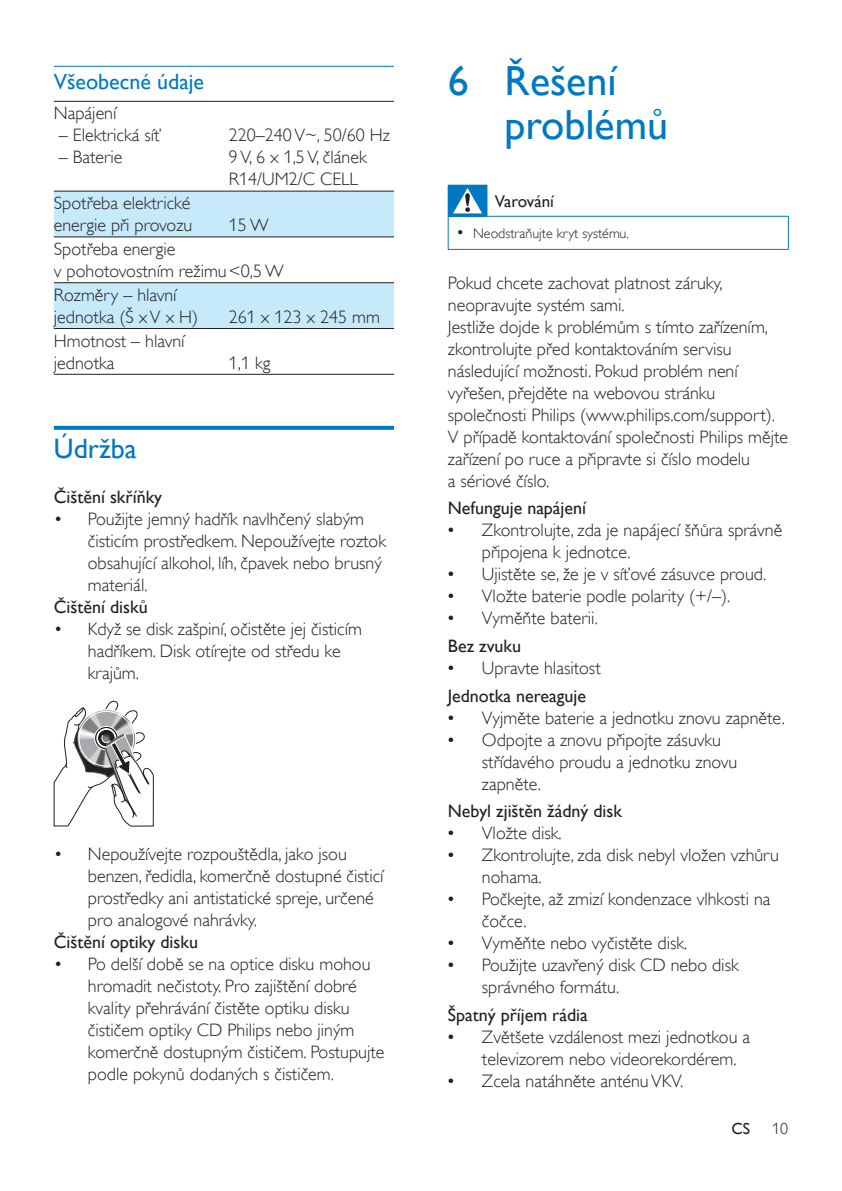
<style>
.page{position:relative;width:842px;height:1191px;background:#fff}
.page>*{position:absolute;margin:0;border:0;box-sizing:border-box;transform-origin:0 0}
.t1{font:42px/44px "Gill Sans Alt One WGL";color:#0079c2}
.t2{font:28px "Gill Sans Alt One WGL";color:#0079c2}
.t3{font:22px "Gill Sans Alt One WGL";color:#0079c2}
.t4{font:18px/22px "Gill Sans Alt One WGL Light";color:#231f20}
.t5{font:18px "Gill Sans Alt One WGL";color:#231f20}
.t6{font:17px "Gill Sans Alt One WGL";color:#231f20}
.t7{font:16px "Gill Sans Alt One WGL";color:#231f20}
.t8{font:16px "Gill Sans Alt One WGL Light";color:#231f20}
.t9{font:14px "Gill Sans Alt One WGL Light";color:#231f20}
.s1{font-size:17px}
.s2{font-family:"Gill Sans Alt One WGL"}
</style>
<div class="page">
<hr style="left:54px;top:66px;width:340px;height:1px;background:#0079c2">
<svg style="left:54px;top:426px;width:340px;height:4px"></svg>
<svg style="left:54px;top:192px;width:340px;height:136px;fill:#c6eafa"></svg>
<hr style="left:54px;top:101px;width:175px;height:1px;background:#231f20">
<hr style="left:229px;top:101px;width:165px;height:1px;background:#231f20">
<hr style="left:54px;top:191px;width:175px;height:1px;background:#231f20">
<hr style="left:229px;top:191px;width:165px;height:1px;background:#231f20">
<hr style="left:54px;top:236px;width:175px;height:1px;background:#231f20">
<hr style="left:229px;top:236px;width:165px;height:1px;background:#231f20">
<hr style="left:54px;top:282px;width:175px;height:1px;background:#231f20">
<hr style="left:229px;top:282px;width:165px;height:1px;background:#231f20">
<hr style="left:54px;top:328px;width:175px;height:1px;background:#231f20">
<hr style="left:229px;top:328px;width:165px;height:1px;background:#231f20">
<hr style="left:54px;top:374px;width:175px;height:1px;background:#231f20">
<hr style="left:229px;top:374px;width:165px;height:1px;background:#231f20">
<svg style="left:54px;top:701px;width:100px;height:125px"></svg>
<div style="left:448px;top:185px;width:39px;height:31px;background:#0079c2"></div>
<hr style="left:448px;top:216px;width:1px;height:33px;background:#0079c2">
<hr style="left:788px;top:216px;width:1px;height:33px;background:#0079c2">
<hr style="left:448px;top:249px;width:39px;height:1px;background:#0079c2">
<hr style="left:487px;top:249px;width:302px;height:1px;background:#0079c2">
<hr style="left:487px;top:185px;width:1px;height:31px;background:#0079c2">
<hr style="left:487px;top:216px;width:302px;height:1px;background:#0079c2">
<svg style="left:453px;top:188px;width:29px;height:25px"></svg>
<p class="t3" style="left:54px;top:67px;width:152px">Všeobecné údaje</p>
<p class="t4" style="left:54px;top:102px;width:64px">Napájení</p>
<p class="t4" style="left:59px;top:124px;width:104px">– Elektrická síť</p>
<p class="t4" style="left:59px;top:146px;width:65px">– Baterie</p>
<p class="t4" style="left:229px;top:124px;width:162px">220–240V~, 50/60 Hz<br>9V, 6 x 1,5V, článek<br>R14/UM2/C CELL</p>
<p class="t4" style="left:54px;top:192px;width:140px">Spotřeba elektrické energie při provozu</p>
<p class="t4" style="left:229px;top:214px;width:41px">15W</p>
<p class="t4" style="left:54px;top:238px;width:231px">Spotřeba energie<br>v pohotovostním režimu&lt;0,5 W</p>
<p class="t4" style="left:54px;top:284px;width:146px">Rozměry – hlavní jednotka (Š xV x H)</p>
<p class="t4" style="left:229px;top:306px;width:153px">261 x 123 x 245 mm</p>
<p class="t4" style="left:54px;top:330px;width:132px">Hmotnost – hlavní jednotka</p>
<p class="t4" style="left:229px;top:352px;width:43px">1,1 kg</p>
<h2 class="t2" style="left:54px;top:429px;width:84px">Údržba</h2>
<p class="t5" style="left:54px;top:484px;width:110px">Čištění skříňky</p>
<p class="t4" style="left:88px;top:508px;width:300px;text-indent:-34px">• Použijte jemný hadřík navlhčený slabým čisticím prostředkem. Nepoužívejte roztok obsahující alkohol, líh, čpavek nebo brusný materiál.</p>
<p class="t5" style="left:54px;top:594px;width:95px">Čištění disků</p>
<p class="t4" style="left:88px;top:618px;width:276px;text-indent:-34px">• Když se disk zašpiní, očistěte jej čisticím hadříkem. Disk otírejte od středu ke krajům.</p>
<p class="t4" style="left:88px;top:842px;width:297px;text-indent:-34px">• Nepoužívejte rozpouštědla, jako jsou benzen, ředidla, komerčně dostupné čisticí prostředky ani antistatické spreje, určené pro analogové nahrávky.</p>
<p class="t5" style="left:54px;top:929px;width:146px">Čištění optiky disku</p>
<p class="t4" style="left:88px;top:952px;width:298px;text-indent:-34px">• Po delší době se na optice disku mohou hromadit nečistoty. Pro zajištění dobré kvality přehrávání čistěte optiku disku čističem optiky CD Philips nebo jiným komerčně dostupným čističem. Postupujte podle pokynů dodaných s čističem.</p>
<h1 class="t1" style="left:505px;top:58px;width:165px;text-indent:-57px">6 Řešení problémů</h1>
<p class="t6" style="left:495px;top:189px;width:60px">Varování</p>
<p class="t9" style="left:456px;top:224px;width:174px"><span class="s1">•</span> Neodstraňujte kryt systému.</p>
<p class="t4" style="left:448px;top:272px;width:342px">Pokud chcete zachovat platnost záruky, neopravujte systém sami.<br>Jestliže dojde k problémům s tímto zařízením, zkontrolujte před kontaktováním servisu následující možnosti. Pokud problém není vyřešen, přejděte na webovou stránku společnosti Philips (www.philips.com/support).<br>V případě kontaktování společnosti Philips mějte zařízení po ruce a připravte si číslo modelu<br>a sériové číslo.</p>
<p class="t5" style="left:448px;top:496px;width:140px">Nefunguje napájení</p>
<p class="t4" style="left:482px;top:519px;width:302px;text-indent:-34px"><span class="s2">•</span> Zkontrolujte, zda je napájecí šňůra správně připojena k jednotce.</p>
<p class="t4" style="left:448px;top:563px;width:320px"><span class="s2">•</span> Ujistěte se, že je v síťové zásuvce proud.</p>
<p class="t4" style="left:448px;top:585px;width:284px"><span class="s2">•</span> Vložte baterie podle polarity (+/–).</p>
<p class="t4" style="left:448px;top:607px;width:151px"><span class="s2">•</span> Vyměňte baterii.</p>
<p class="t5" style="left:448px;top:633px;width:75px">Bez zvuku</p>
<p class="t4" style="left:448px;top:657px;width:154px"><span class="s2">•</span> Upravte hlasitost</p>
<p class="t5" style="left:448px;top:683px;width:140px">Jednotka nereaguje</p>
<p class="t4" style="left:448px;top:707px;width:338px"><span class="s2">•</span> Vyjměte baterie a jednotku znovu zapněte.</p>
<p class="t4" style="left:482px;top:729px;width:257px;text-indent:-34px"><span class="s2">•</span> Odpojte a znovu připojte zásuvku střídavého proudu a jednotku znovu zapněte.</p>
<p class="t5" style="left:448px;top:799px;width:176px">Nebyl zjištěn žádný disk</p>
<p class="t4" style="left:448px;top:822px;width:115px"><span class="s2">•</span> Vložte disk.</p>
<p class="t4" style="left:482px;top:844px;width:298px;text-indent:-34px"><span class="s2">•</span> Zkontrolujte, zda disk nebyl vložen vzhůru nohama.</p>
<p class="t4" style="left:482px;top:888px;width:290px;text-indent:-34px"><span class="s2">•</span> Počkejte, až zmizí kondenzace vlhkosti na čočce.</p>
<p class="t4" style="left:448px;top:932px;width:241px"><span class="s2">•</span> Vyměňte nebo vyčistěte disk.</p>
<p class="t4" style="left:482px;top:954px;width:258px;text-indent:-34px"><span class="s2">•</span> Použijte uzavřený disk CD nebo disk správného formátu.</p>
<p class="t5" style="left:448px;top:1002px;width:141px">Špatný příjem rádia</p>
<p class="t4" style="left:482px;top:1026px;width:270px;text-indent:-34px"><span class="s2">•</span> Zvětšete vzdálenost mezi jednotkou a televizorem nebo videorekordérem.</p>
<p class="t4" style="left:448px;top:1070px;width:237px"><span class="s2">•</span> Zcela natáhněte anténu VKV.</p>
<p class="t7" style="left:732px;top:1118px;width:20px">CS</p>
<p class="t8" style="left:772px;top:1118px;width:17px">10</p>
</div>
